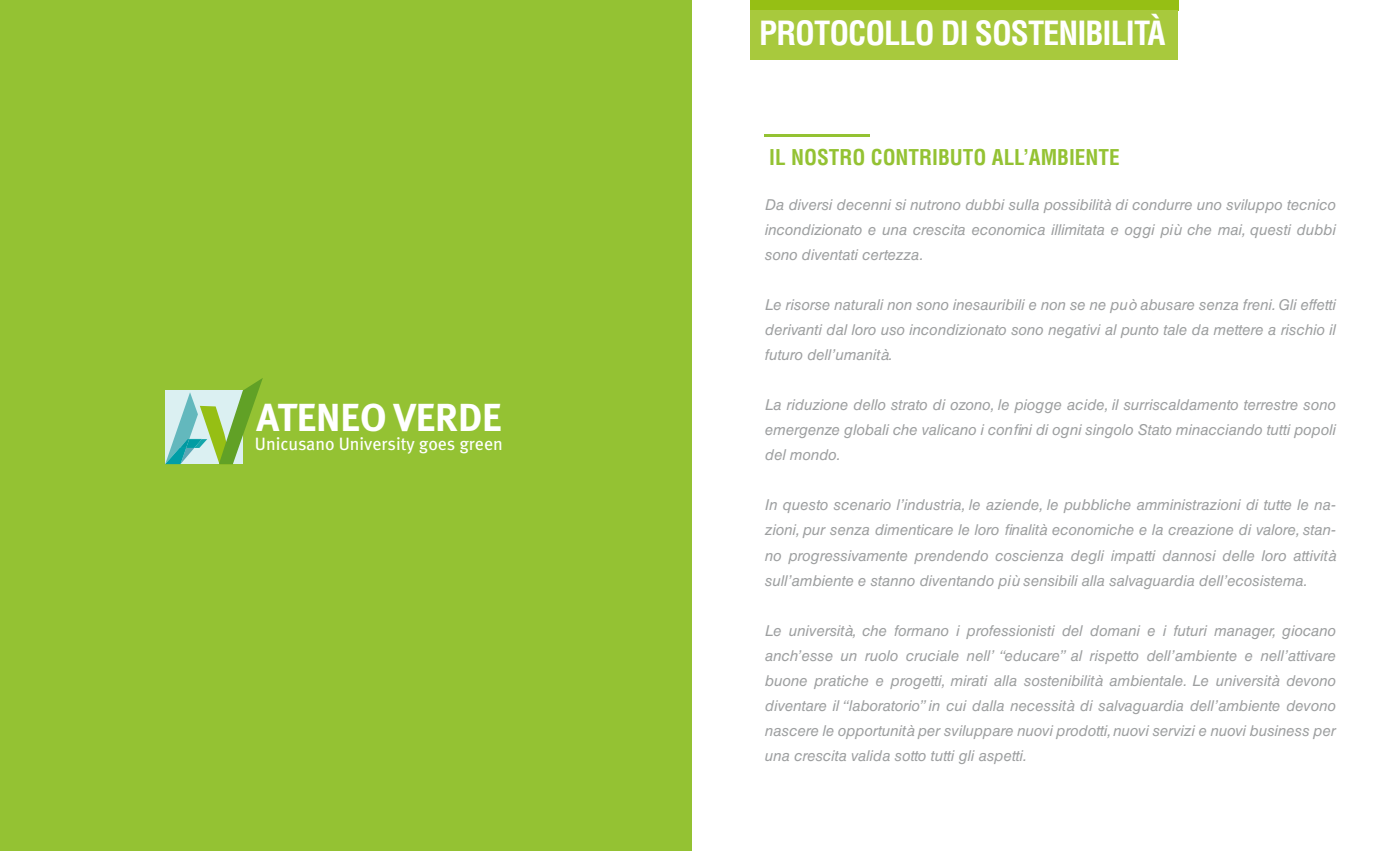
<style>
.page{position:relative;width:1382px;height:851px;background:#fff}
.page>*{position:absolute;margin:0;border:0;box-sizing:border-box;transform-origin:0 0}
.t1{font:39.12px "Meta Bold LF";color:#fff}
.t2{font:700 condensed 32.5px "Helvetica LT Std";letter-spacing:-.03em;color:#fff}
.t3{font:700 condensed 21.25px "Helvetica LT Std";color:#94c233}
.t4{font:17.88px "Meta";color:#fff}
.t5{font:italic 15px/25px "Helvetica LT Std";color:#9d9fa0;text-align:justify}
</style>
<div class="page">
<div style="left:0;top:0;width:691px;height:850px;background:#94c233"></div>
<svg style="left:165px;top:378px;width:98px;height:86px"></svg>
<div style="left:750px;top:0;width:429px;height:11px;background:#96bf14"></div>
<div style="left:750px;top:11px;width:428px;height:49px;background:#a8c93d"></div>
<hr style="left:764px;top:135px;width:105px;height:2px;background:#94c233">
<h1 class="t1" style="left:257px;top:393px;width:246px">ATENEO VERDE</h1>
<p class="t4" style="left:255px;top:433px;width:249px">Unicusano University goes green</p>
<h2 class="t2" style="left:759px;top:12px;width:408px">PROTOCOLLO DI SOSTENIBILITÀ</h2>
<h3 class="t3" style="left:769px;top:144px;width:352px">IL NOSTRO CONTRIBUTO ALL’AMBIENTE</h3>
<p class="t5" style="left:765px;top:192px;width:572px">Da diversi decenni si nutrono dubbi sulla possibilità di condurre uno sviluppo tecnico incondizionato e una crescita economica illimitata e oggi più che mai, questi dubbi sono diventati certezza.</p>
<p class="t5" style="left:765px;top:292px;width:573px">Le risorse naturali non sono inesauribili e non se ne può abusare senza freni. Gli effetti derivanti dal loro uso incondizionato sono negativi al punto tale da mettere a rischio il futuro dell’umanità.</p>
<p class="t5" style="left:765px;top:392px;width:572px">La riduzione dello strato di ozono, le piogge acide, il surriscaldamento terrestre sono emergenze globali che valicano i confini di ogni singolo Stato minacciando tutti popoli del mondo.</p>
<p class="t5" style="left:765px;top:492px;width:572px">In questo scenario l’industria, le aziende, le pubbliche amministrazioni di tutte le na&shy;zioni, pur senza dimenticare le loro finalità economiche e la creazione di valore, stan&shy;no progressivamente prendendo coscienza degli impatti dannosi delle loro attività sull’ambiente e stanno diventando più sensibili alla salvaguardia dell’ecosistema.</p>
<p class="t5" style="left:765px;top:617px;width:572px">Le università, che formano i professionisti del domani e i futuri manager, giocano anch’esse un ruolo cruciale nell’ “educare” al rispetto dell’ambiente e nell’attivare buone pratiche e progetti, mirati alla sostenibilità ambientale. Le università devono diventare il “laboratorio” in cui dalla necessità di salvaguardia dell’ambiente devono nascere le opportunità per sviluppare nuovi prodotti, nuovi servizi e nuovi business per una crescita valida sotto tutti gli aspetti.</p>
</div>
